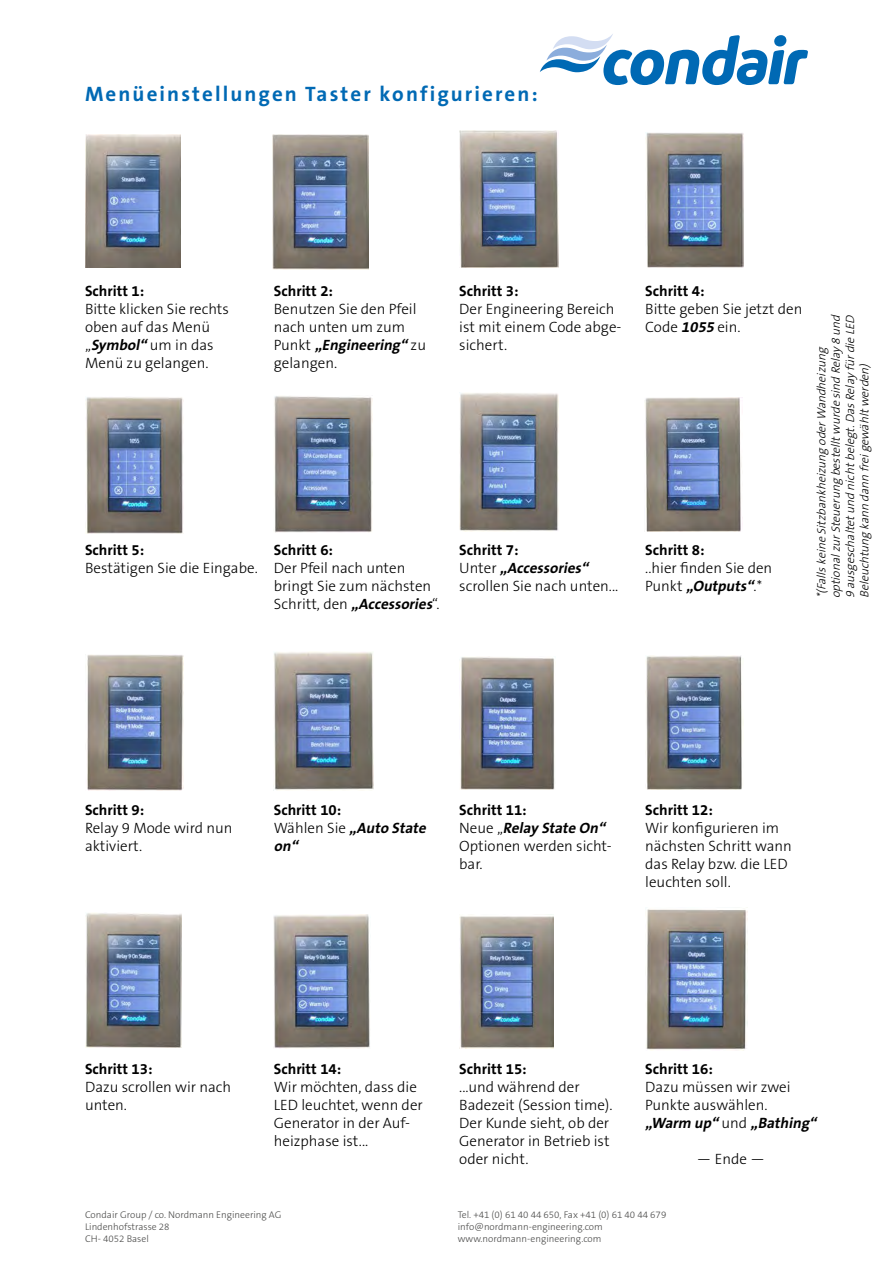
<style>
.page{position:relative;width:893px;height:1263px;background:#fff}
.page>*{position:absolute;margin:0;border:0;box-sizing:border-box;transform-origin:0 0}
.t1{font:700 21px "The Sans B7";letter-spacing:.1em;color:#0069b4}
.t2{font:300 15px/18px "The Sans B3";color:#000}
.t3{font:italic 700 15px/18px "The Sans B7";color:#000}
.t4{font:700 15px "The Sans B7";color:#000}
.t5{font:italic 300 12px/14.4px "The Sans B3";color:#000}
.t6{font:300 9.75px/11.7px "The Sans B3";color:#4a4a49}
.s1{font-family:"The Sans B7";font-weight:700;font-style:italic}
.s2{font-family:"The Sans B3";font-weight:300;font-style:normal}
.s3{font-style:normal}
</style>
<div class="page">
<img style="left:85px;top:134px;width:95px;height:134px">
<img style="left:645px;top:397px;width:98px;height:134px">
<img style="left:272px;top:134px;width:96px;height:136px">
<img style="left:459px;top:130px;width:99px;height:138px">
<img style="left:645px;top:132px;width:98px;height:136px">
<img style="left:85px;top:397px;width:99px;height:136px">
<img style="left:274px;top:396px;width:98px;height:137px">
<img style="left:459px;top:393px;width:99px;height:138px">
<img style="left:87px;top:654px;width:97px;height:137px">
<img style="left:274px;top:652px;width:99px;height:138px">
<img style="left:460px;top:656px;width:95px;height:134px">
<img style="left:646px;top:656px;width:97px;height:134px">
<img style="left:85px;top:913px;width:97px;height:135px">
<img style="left:274px;top:914px;width:96px;height:134px">
<img style="left:459px;top:914px;width:95px;height:135px">
<img style="left:646px;top:909px;width:101px;height:141px">
<svg style="left:540px;top:34px;width:268px;height:51px"></svg>
<h1 class="t1" style="left:85px;top:82px;width:454px">Menüeinstellungen Taster konfigurieren:</h1>
<p class="t4" style="left:85px;top:283px;width:61px">Schritt 1:</p>
<p class="t2" style="left:85px;top:301px;width:145px">Bitte klicken Sie rechts oben auf das Menü „<span class="s1">Symbol“</span> um in das<br>Menü zu gelangen.</p>
<p class="t4" style="left:274px;top:283px;width:61px">Schritt 2:</p>
<p class="t2" style="left:274px;top:301px;width:144px">Benutzen Sie den Pfeil nach unten um zum</p>
<p class="t3" style="left:274px;top:337px;width:154px"><span class="s2">P u n kt</span> „Engineering“ <span class="s2">z u</span></p>
<p class="t2" style="left:274px;top:355px;width:65px">gelangen.</p>
<p class="t4" style="left:459px;top:283px;width:61px">Schritt 3:</p>
<p class="t2" style="left:459px;top:301px;width:164px">Der Engineering Bereich ist mit einem Code abge&shy;sichert.</p>
<p class="t4" style="left:85px;top:542px;width:61px">Schritt 5:</p>
<p class="t2" style="left:85px;top:560px;width:174px">Bestätigen Sie die Eingabe.</p>
<p class="t4" style="left:274px;top:542px;width:61px">Schritt 6:</p>
<p class="t2" style="left:274px;top:560px;width:167px">Der Pfeil nach unten bringt Sie zum nächsten<br>S c h r i t t , d e n <span class="s1">„Accessories</span>“.</p>
<p class="t3" style="left:459px;top:542px;width:134px"><span class="s3">Schritt 7:<br></span><span class="s2">U n t e r</span> „Accessories“</p>
<p class="t2" style="left:459px;top:578px;width:161px">scrollen Sie nach unten...</p>
<p class="t4" style="left:645px;top:283px;width:61px">Schritt 4:</p>
<p class="t2" style="left:645px;top:301px;width:159px">Bitte geben Sie jetzt den<br>Code <span class="s1">1055</span> ein.</p>
<p class="t4" style="left:645px;top:542px;width:61px">Schritt 8:</p>
<p class="t2" style="left:645px;top:560px;width:128px">..hier finden Sie den</p>
<p class="t3" style="left:645px;top:578px;width:118px"><span class="s2">P u n kt</span> „Outputs“<span class="s2">. *</span></p>
<p class="t5" style="left:814px;top:598px;width:288px;rotate:-90deg">*(Fallskeine Sitzbankheizung oderWandheizung optionalzurSteuerung bestelltwurde sind Relay 8 und 9 ausgeschaltetund nichtbelegt.DasRelay fürdie LED Beleuchtung kann dann freigewähltwerden)</p>
<p class="t4" style="left:85px;top:802px;width:61px">Schritt 9:</p>
<p class="t2" style="left:85px;top:819px;width:149px">Relay 9 Mode wird nun aktiviert.</p>
<p class="t3" style="left:274px;top:801px;width:156px"><span class="s3">Schritt 10:<br></span><span class="s2">Wä h l e n S i e</span> „Auto State on“</p>
<p class="t3" style="left:459px;top:801px;width:151px"><span class="s3">Schritt 11:<br></span><span class="s2">N e u e „</span> Relay State On“</p>
<p class="t2" style="left:459px;top:837px;width:154px">Optionen werden sicht&shy;bar.</p>
<p class="t4" style="left:645px;top:802px;width:69px">Schritt 12:</p>
<p class="t2" style="left:645px;top:819px;width:148px">Wir konfigurieren im nächsten Schritt wann das Relay bzw. die LED leuchten soll.</p>
<p class="t4" style="left:85px;top:1061px;width:69px">Schritt 13:</p>
<p class="t2" style="left:85px;top:1078px;width:148px">Dazu scrollen wir nach unten.</p>
<p class="t4" style="left:274px;top:1061px;width:69px">Schritt 14:</p>
<p class="t2" style="left:274px;top:1078px;width:150px">Wir möchten, dass die<br>LED leuchtet, wenn der<br>Generator in der Auf&shy;heizphase ist...</p>
<p class="t4" style="left:459px;top:1061px;width:69px">Schritt 15:</p>
<p class="t2" style="left:459px;top:1078px;width:155px">...und während der<br>Badezeit (Session time).<br>Der Kunde sieht, ob der<br>Generator in Betrieb ist oder nicht.</p>
<p class="t4" style="left:645px;top:1061px;width:69px">Schritt 16:</p>
<p class="t2" style="left:645px;top:1078px;width:147px">Dazu müssen wir zwei<br>Punkte auswählen.</p>
<p class="t3" style="left:645px;top:1114px;width:176px">„Warm up“ <span class="s2">u n d</span> „Bathing“</p>
<p class="t2" style="left:696px;top:1150px;width:70px">— Ende —</p>
<p class="t6" style="left:85px;top:1209px;width:198px">Condair Group / co. Nordmann Engineering AG<br>Lindenhofstrasse 28<br>CH- 4052 Basel</p>
<p class="t6" style="left:458px;top:1209px;width:210px">Tel. +41 (0) 61 40 44 650, Fax +41 (0) 61 40 44 679 info@nordmann-engineering.com www.nordmann-engineering.com</p>
</div>
